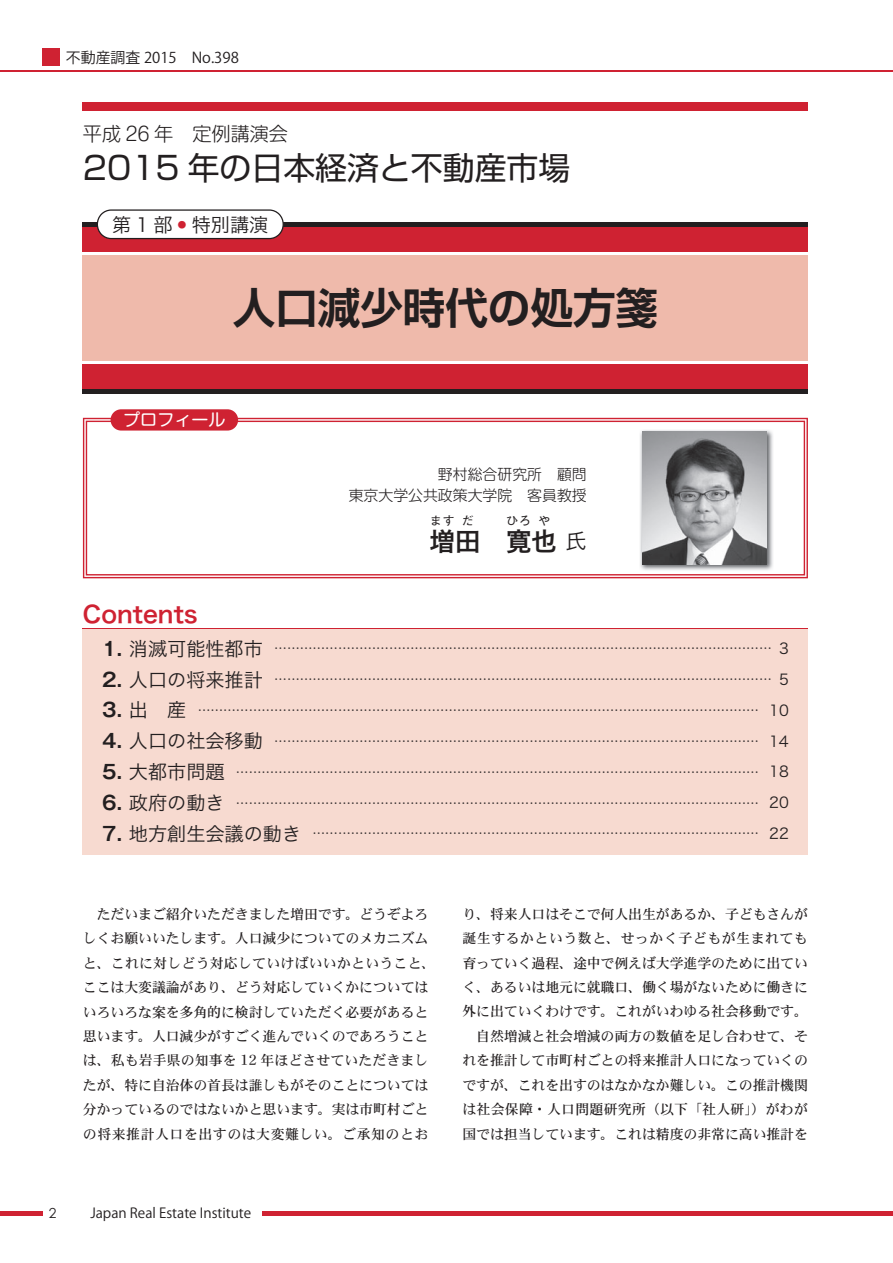
<style>
.page{position:relative;width:893px;height:1263px;background:#fff}
.page>*{position:absolute;margin:0;border:0;box-sizing:border-box;transform-origin:0 0}
.t1{font:700 42.45px "Shin Go Pro De";color:#231f20}
.t2{font:31.95px "Shin Go Pro";color:#231f20}
.t3{font:25.5px "Hira Kaku Pro W6";color:#231f20}
.t4{font:23.4px "Hira Kaku Pro W6";color:#cf2232}
.t5{font:21.3px "Hira Kaku Pro W3";color:#231f20}
.t6{font:300 19.2px "Shin M Go Pro";color:#231f20}
.t7{font:19.2px "Hira Kaku Pro W3";color:#231f20}
.t8{font:16.95px "Shin M Go Pro";color:#fff}
.t9{font:300 14.85px/21.3px "Shin M Go Pro";color:#231f20;text-align:right}
.t10{font:14.85px "Koz Go Pro";color:#231f20}
.t11{font:13.8px/24.5px "DFHS Mincho W5 WINP RKSJ H";color:#231f20}
.t12{font:13.8px "Koz Go Pro";color:#231f20}
.t13{font:13.8px "Century Gothic";color:#231f20}
.t14{font:12.75px "Hira Kaku Pro W3";color:#231f20}
.t15{font:300 11.7px "Shin Go Pro";color:#231f20}
.s1{color:#cf2232}
.s2{font-family:"Gothic MB101 Pro De";font-weight:700;font-size:19.2px}
.s3{font-size:19.2px}
.s4{font-size:14.85px}
</style>
<div class="page">
<hr style="left:0;top:1211px;width:43px;height:4px;background:#cf2232">
<hr style="left:262px;top:1211px;width:631px;height:4px;background:#cf2232">
<hr style="left:0;top:70px;width:893px;height:1px;background:#cf2232">
<div style="left:43px;top:49px;width:17px;height:17px;background:#cf2232"></div>
<svg style="left:83px;top:418px;width:725px;height:160px;background:#e58a92"></svg>
<svg style="left:86px;top:421px;width:719px;height:154px"></svg>
<div style="left:111px;top:409px;width:127px;height:22px;background:#cf2232;border-radius:11px"></div>
<div style="left:83px;top:222px;width:725px;height:171px;background:#cf2232"></div>
<div style="left:83px;top:252px;width:725px;height:112px;background:#efbaab"></div>
<img style="left:639px;top:429px;width:134px;height:142px">
<img style="left:642px;top:432px;width:124px;height:132px">
<hr style="left:83px;top:628px;width:725px;height:2px;background:#cf2232">
<div style="left:83px;top:629px;width:725px;height:41px;background:#f7dad0"></div>
<div style="left:83px;top:660px;width:725px;height:41px;background:#f7dad0"></div>
<div style="left:83px;top:691px;width:725px;height:40px;background:#f7dad0"></div>
<div style="left:83px;top:722px;width:725px;height:40px;background:#f7dad0"></div>
<div style="left:83px;top:753px;width:725px;height:40px;background:#f7dad0"></div>
<div style="left:83px;top:783px;width:725px;height:41px;background:#f7dad0"></div>
<div style="left:83px;top:814px;width:725px;height:41px;background:#f7dad0"></div>
<hr style="left:83px;top:361px;width:725px;height:3px;background:#fff">
<hr style="left:83px;top:252px;width:725px;height:2px;background:#fff">
<hr style="left:83px;top:389px;width:725px;height:4px;background:#231f20">
<hr style="left:83px;top:222px;width:725px;height:4px;background:#231f20">
<div style="left:83px;top:102px;width:725px;height:9px;background:#cf2232"></div>
<svg style="left:97px;top:209px;width:187px;height:30px"></svg>
<p class="t10" style="left:66px;top:48px;width:174px">不動産調査 2015　No.398</p>
<h3 class="t6" style="left:83px;top:119px;width:207px">平成 26 年　定例講演会</h3>
<h2 class="t2" style="left:83px;top:142px;width:489px">2015 年の日本経済と不動産市場</h2>
<h3 class="t7" style="left:112px;top:207px;width:158px">第 1 部<span class="s1">•</span>特別講演</h3>
<h1 class="t1" style="left:233px;top:273px;width:427px">人口減少時代の処方箋</h1>
<p class="t8" style="left:123px;top:406px;width:104px">プロフィール</p>
<p class="t9" style="left:349px;top:462px;width:240px">野村総合研究所　顧問<br>東京大学公共政策大学院　客員教授</p>
<h3 class="t3" style="left:429px;top:518px;width:53px">増田</h3>
<p class="t15" style="left:430px;top:511px;width:26px">ます</p>
<p class="t15" style="left:462px;top:511px;width:13px">だ</p>
<p class="t15" style="left:507px;top:511px;width:26px">ひろ</p>
<p class="t15" style="left:538px;top:511px;width:13px">や</p>
<h3 class="t3" style="left:506px;top:518px;width:53px">寛也</h3>
<h3 class="t5" style="left:566px;top:522px;width:23px">氏</h3>
<h3 class="t4" style="left:83px;top:593px;width:116px">Contents</h3>
<p class="t14" style="left:102px;top:637px;width:688px"><span class="s2">1.</span> <span class="s3">消滅可能性都市</span> ……………………………………………………………………………………………………… <span class="s4">3</span></p>
<p class="t14" style="left:102px;top:668px;width:688px"><span class="s2">2.</span> <span class="s3">人口の将来推計</span> ……………………………………………………………………………………………………… <span class="s4">5</span></p>
<p class="t14" style="left:102px;top:699px;width:688px"><span class="s2">3.</span> <span class="s3">出　産</span> …………………………………………………………………………………………………………………… <span class="s4">10</span></p>
<p class="t14" style="left:102px;top:730px;width:688px"><span class="s2">4.</span> <span class="s3">人口の社会移動</span> …………………………………………………………………………………………………… <span class="s4">14</span></p>
<p class="t14" style="left:102px;top:760px;width:688px"><span class="s2">5.</span> <span class="s3">大都市問題</span> …………………………………………………………………………………………………………… <span class="s4">18</span></p>
<p class="t14" style="left:102px;top:791px;width:688px"><span class="s2">6.</span> <span class="s3">政府の動き</span> …………………………………………………………………………………………………………… <span class="s4">20</span></p>
<p class="t14" style="left:102px;top:822px;width:688px"><span class="s2">7.</span> <span class="s3">地方創生会議の動き</span> …………………………………………………………………………………………… <span class="s4">22</span></p>
<p class="t11" style="left:83px;top:901px;width:354px">　ただいまご紹介いただきました増田です。どうぞよろしくお願いいたします。人口減少についてのメカニズムと、これに対しどう対応していけばいいかということ、ここは大変議論があり、どう対応していくかについてはいろいろな案を多角的に検討していただく必要があると思います。人口減少がすごく進んでいくのであろうことは、私も岩手県の知事を 12 年ほどさせていただきましたが、特に自治体の首長は誰しもがそのことについては分かっているのではないかと思います。実は市町村ごとの将来推計人口を出すのは大変難しい。ご承知のとお</p>
<p class="t11" style="left:462px;top:901px;width:347px;text-align:justify">り、将来人口はそこで何人出生があるか、子どもさんが誕生するかという数と、せっかく子どもが生まれても育っていく過程、途中で例えば大学進学のために出ていく、あるいは地元に就職口、働く場がないために働きに外に出ていくわけです。これがいわゆる社会移動です。　自然増減と社会増減の両方の数値を足し合わせて、それを推計して市町村ごとの将来推計人口になっていくのですが、これを出すのはなかなか難しい。この推計機関は社会保障・人口問題研究所（以下「社人研」）がわが国では担当しています。これは精度の非常に高い推計を</p>
<p class="t13" style="left:49px;top:1203px;width:9px">2</p>
<p class="t12" style="left:90px;top:1204px;width:162px">Japan Real Estate Institute</p>
</div>
